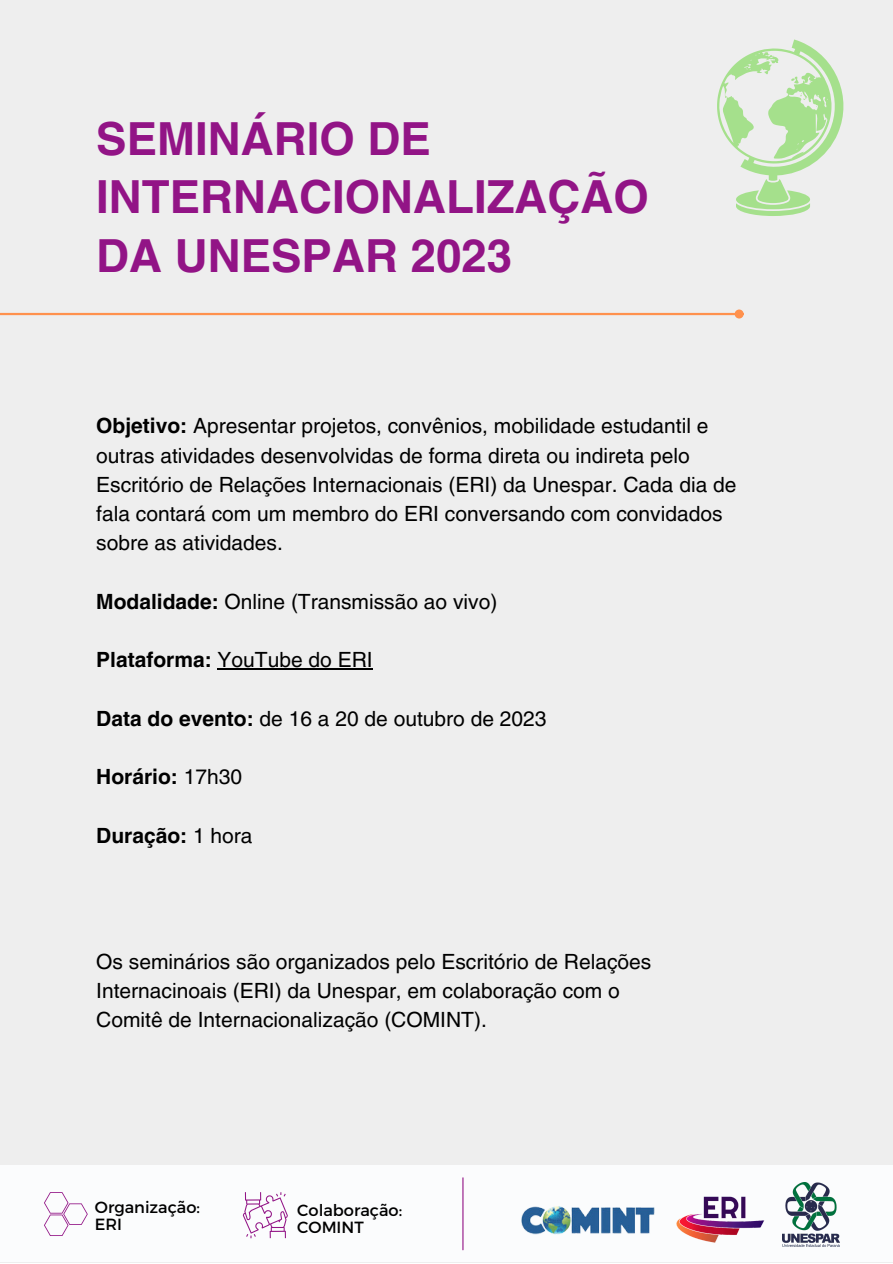
<style>
.page{position:relative;width:893px;height:1264px;background:#fff}
.page>*{position:absolute;margin:0;border:0;box-sizing:border-box;transform-origin:0 0}
.t1{font:700 45.6px/58.3px "Helvetica LT Pro";color:#921486}
.t2{font:21px/29.2px "Helvetica LT Pro";color:#000}
.t3{font:700 21px "Helvetica LT Pro";color:#000}
.t4{font:16.2px/16.2px "Montserrat";color:#000}
.s1{font-weight:700}
.s2{font-weight:400}
</style>
<div class="page">
<div style="left:0;top:0;width:892px;height:1262px;background:#eee"></div>
<hr style="left:217px;top:668px;width:155px;height:1px;background:#000">
<div style="left:0;top:1165px;width:892px;height:97px;background:#fbfcfd"></div>
<svg style="left:243px;top:1192px;width:45px;height:46px"></svg>
<img style="left:676px;top:1196px;width:89px;height:47px">
<img style="left:782px;top:1182px;width:57px;height:64px">
<img style="left:521px;top:1206px;width:134px;height:29px">
<hr style="left:462px;top:1177px;width:1px;height:72px;background:#921486">
<svg style="left:44px;top:1192px;width:44px;height:43px"></svg>
<hr style="left:0;top:313px;width:734px;height:2px;background:#ff914d">
<div style="left:735px;top:310px;width:7px;height:7px;background:#ff914d;border-radius:50%"></div>
<div style="left:734px;top:309px;width:9px;height:9px;border:2px solid #ff914d;border-radius:50%"></div>
<svg style="left:717px;top:39px;width:126px;height:177px"></svg>
<p class="t1" style="left:96px;top:114px;width:554px">SEMINÁRIO DE<br>INTERNACIONALIZAÇÃO<br>DA UNESPAR 2023</p>
<p class="t2" style="left:96px;top:413px;width:641px"><span class="s1">Objetivo:</span> Apresentar projetos, convênios, mobilidade estudantil e outras atividades desenvolvidas de forma direta ou indireta pelo Escritório de Relações Internacionais (ERI) da Unespar. Cada dia de fala contará com um membro do ERI conversando com convidados sobre as atividades.</p>
<p class="t2" style="left:96px;top:588px;width:402px"><span class="s1">Modalidade:</span> Online (Transmissão ao vivo)</p>
<p class="t2" style="left:96px;top:647px;width:278px"><span class="s1">Plataforma:</span> YouTube do ERI</p>
<p class="t2" style="left:96px;top:705px;width:451px"><span class="s1">Data do evento:</span> de 16 a 20 de outubro de 2023</p>
<p class="t3" style="left:96px;top:769px;width:147px">Horário: <span class="s2">17h30</span></p>
<p class="t3" style="left:96px;top:827px;width:158px">Duração: <span class="s2">1 hora</span></p>
<p class="t2" style="left:96px;top:948px;width:556px">Os seminários são organizados pelo Escritório de Relações<br>Internacinoais (ERI) da Unespar, em colaboração com o<br>Comitê de Internacionalização (COMINT).</p>
<p class="t4" style="left:95px;top:1198px;width:107px">Organização:<br>ERI</p>
<p class="t4" style="left:297px;top:1201px;width:106px">Colaboração:<br>COMINT</p>
</div>
